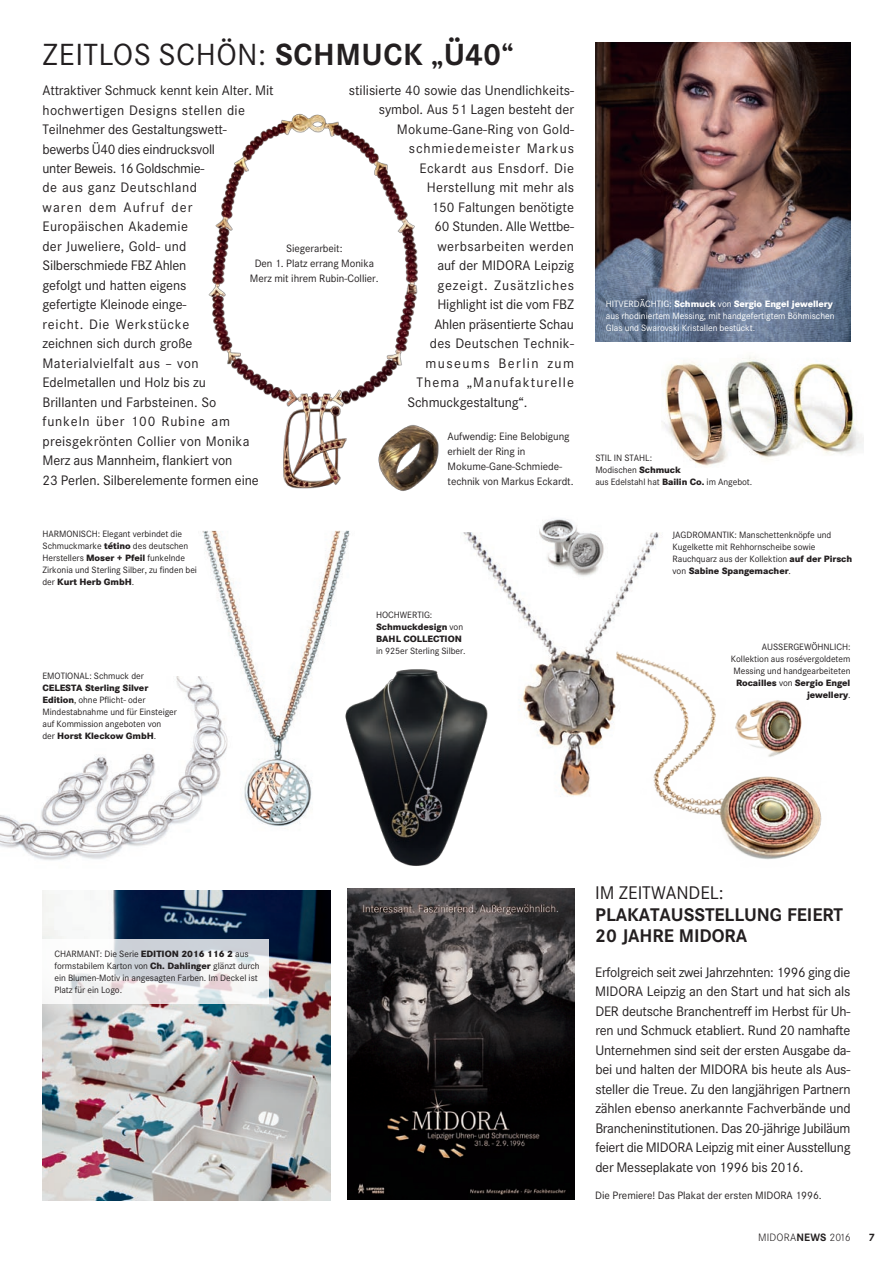
<style>
.page{position:relative;width:893px;height:1263px;background:#fff}
.page>*{position:absolute;margin:0;border:0;box-sizing:border-box;transform-origin:0 0}
.t1{font:30px "Corporate SBQ";letter-spacing:.01em;color:#231f20}
.t2{font:700 30px "Corporate SBQ";color:#231f20}
.t3{font:700 18px "Corporate SBQ";letter-spacing:-.005em;color:#231f20}
.t4{font:18px "Corporate SBQ";color:#231f20}
.t5{font:13.5px/19.5px "Corporate SBQ";color:#231f20}
.t6{font:13.5px "Corporate SBQ";letter-spacing:.065em;color:#231f20}
.t7{font:13.5px "Corporate SBQ";letter-spacing:.035em;color:#231f20}
.t8{font:13.5px "Corporate SBQ";letter-spacing:.06em;color:#231f20}
.t9{font:13.5px "Corporate SBQ";letter-spacing:.02em;color:#231f20}
.t10{font:13.5px "Corporate SBQ";letter-spacing:.08em;color:#231f20}
.t11{font:13.5px "Corporate SBQ";letter-spacing:.03em;color:#231f20}
.t12{font:13.5px "Corporate SBQ";letter-spacing:.11em;color:#231f20}
.t13{font:10.5px/15px "Corporate SBQ";letter-spacing:-.005em;color:#231f20}
.t14{font:300 10.5px "Corporate SBQ";letter-spacing:.01em;color:#231f20}
.t15{font:700 10.5px "Corporate SBQ";color:#231f20}
.t16{font:9px/12px "Corporate SBQ";letter-spacing:-.005em;color:#231f20}
.t17{font:9px/12px "Corporate SBQ";letter-spacing:-.005em;color:#fff}
.t18{font:800 9px/12px "Corporate SBQ";letter-spacing:-.005em;color:#231f20}
.s1{font-weight:700}
.s2{font-weight:800}
.s3{font-weight:400}
</style>
<div class="page">
<img style="left:0;top:676px;width:195px;height:222px">
<img style="left:666px;top:667px;width:156px;height:193px">
<img style="left:399px;top:426px;width:40px;height:65px">
<img style="left:208px;top:113px;width:211px;height:377px">
<img style="left:43px;top:890px;width:287px;height:311px">
<img style="left:463px;top:532px;width:203px;height:270px">
<img style="left:662px;top:356px;width:201px;height:110px">
<img style="left:195px;top:531px;width:155px;height:298px">
<img style="left:530px;top:519px;width:84px;height:60px">
<img style="left:595px;top:43px;width:255px;height:298px">
<img style="left:348px;top:888px;width:226px;height:311px">
<svg style="left:43px;top:940px;width:226px;height:64px"></svg>
<img style="left:342px;top:663px;width:150px;height:203px">
<h1 class="t1" style="left:43px;top:37px;width:274px">Zeitlos schön : <span class="s1">SCHMUCK</span></h1>
<h1 class="t2" style="left:432px;top:37px;width:83px">„Ü40“</h1>
<p class="t5" style="left:43px;top:81px;width:232px">Attraktiver Schmuck kennt kein Alter. Mit hochwertigen Designs stellen die<br>Teilnehmer des Gestaltungswett&shy;bewerbs Ü40 dies eindrucksvoll<br>unter Beweis. 16 Goldschmie-<br>de aus ganz Deutschland<br>waren dem Aufruf der<br>Europäischen Akademie<br>der Juweliere, Gold- und<br>Silberschmiede FBZ Ahlen<br>gefolgt und hatten eigens<br>gefertigte Kleinode einge-<br>reicht. Die Werkstücke<br>zeichnen sich durch große<br>Materialvielfalt aus – von<br>Edelmetallen und Holz bis zu<br>Brillanten und Farbsteinen. So<br>funkeln über 100 Rubine am preisgekrönten Collier von Monika<br>Merz aus Mannheim, flankiert von<br>23 Perlen. Silberelemente formen eine</p>
<p class="t5" style="left:349px;top:81px;width:227px">stilisierte 40 sowie das Unendlichkeits-</p>
<p class="t5" style="left:379px;top:100px;width:197px">symbol. Aus 51 Lagen besteht der</p>
<p class="t5" style="left:397px;top:120px;width:179px">Mokume-Gane-Ring von Gold-</p>
<p class="t6" style="left:409px;top:141px;width:167px">schmiedemeister Markus</p>
<p class="t7" style="left:419px;top:160px;width:156px">Eckardt aus Ensdorf. Die</p>
<p class="t5" style="left:427px;top:178px;width:149px">Herstellung mit mehr als</p>
<p class="t5" style="left:431px;top:198px;width:144px">150 Faltungen benötigte</p>
<p class="t5" style="left:434px;top:217px;width:141px">60 Stunden. Alle Wettbe-</p>
<p class="t11" style="left:437px;top:238px;width:138px">werbsarbeiten werden</p>
<p class="t5" style="left:437px;top:256px;width:138px">auf der MIDORA Leipzig</p>
<p class="t8" style="left:437px;top:277px;width:138px">gezeigt. Zusätzliches</p>
<p class="t5" style="left:437px;top:295px;width:138px">H ighlight ist die vom FBZ</p>
<p class="t5" style="left:434px;top:315px;width:141px">Ahlen präsentierte Schau</p>
<p class="t9" style="left:430px;top:336px;width:146px">des Deutschen Technik-</p>
<p class="t12" style="left:425px;top:355px;width:150px">museums Berlin zum</p>
<p class="t10" style="left:416px;top:375px;width:159px">Thema „Manufakturelle</p>
<p class="t5" style="left:407px;top:392px;width:122px">Schmuckgestaltung“.</p>
<p class="t13" style="left:250px;top:241px;width:130px;text-align:center">Siegerarbeit:<br>Den 1. Platz errang Monika<br>Merz mit ihrem Rubin-Collier.</p>
<p class="t13" style="left:448px;top:429px;width:127px">Aufwendig: Eine Belobigung erhielt der Ring in<br>Mokume-Gane-Schmiede&shy;technik von Markus Eckardt.</p>
<p class="t17" style="left:606px;top:298px;width:230px">Hitverdächtig : <span class="s2">Schmuck</span> von <span class="s2">Sergio Engel jewellery </span>aus rhodiniertem Messing, mit handgefertigtem Böhmischen<br>Glas und Swarovski Kristallen bestückt.</p>
<p class="t16" style="left:595px;top:452px;width:158px">Sti l in Stahl:<br>Modischen <span class="s2">Schmuck<br></span>aus Edelstahl hat <span class="s2">Bailin Co.</span> im Angebot.</p>
<p class="t16" style="left:43px;top:528px;width:156px">Harmonisch: Elegant verbindet die Schmuckmarke <span class="s2">tétino</span> des deutschen Herstellers <span class="s2">Moser + Pfeil</span> funkelnde Zirkonia und Sterling Silber, zu finden bei der <span class="s2">Kurt Herb GmbH</span>.</p>
<p class="t16" style="left:673px;top:529px;width:10px">Jagd</p>
<p class="t16" style="left:692px;top:529px;width:19px">roman</p>
<p class="t16" style="left:673px;top:529px;width:181px;text-indent:50px">tik: Manschettenknöpfe und Kugelkette mit Rehhornscheibe sowie Rauchquarz aus der Kollektion <span class="s2">auf der Pirsch </span>von <span class="s2">Sabine Spangemacher</span>.</p>
<p class="t16" style="left:43px;top:669px;width:103px">Emotional: Schmuck der</p>
<p class="t16" style="left:43px;top:681px;width:136px"><span class="s2">CELESTA Sterling Silver<br>Edition</span>, ohne Pflicht- oder<br>Mindestabnahme und für Einsteiger auf Kommission angeboten von<br>der <span class="s2">Horst Kleckow GmbH</span>.</p>
<p class="t16" style="left:54px;top:947px;width:207px;text-indent:41px">t: Die Serie <span class="s2">EDITION 2016 116 2</span> aus formstabilem Karton von <span class="s2">Ch. Dahlinger</span> glänzt durch ein Blumen-Motiv in angesagten Farben. Im Deckel ist Platz für ein Logo.</p>
<p class="t16" style="left:54px;top:947px;width:30px">Charman</p>
<p class="t18" style="left:376px;top:609px;width:88px"><span class="s3">Hochwertig:<br></span>Schmuckdesign <span class="s3">von<br></span>BAHL COLLECTION</p>
<p class="t16" style="left:376px;top:645px;width:91px">in 925er Sterling Silber.</p>
<p class="t16" style="left:762px;top:641px;width:39px">AuSSergewö</p>
<p class="t16" style="left:731px;top:641px;width:121px;text-align:right">hnlich:<br>Kollektion aus rosévergoldetem<br>Messing und handgearbeiteten<br><span class="s2">Rocailles</span> von <span class="s2">Sergio Engel jewellery</span>.</p>
<h2 class="t4" style="left:595px;top:882px;width:69px">Im Zeitwande</h2>
<h2 class="t4" style="left:710px;top:882px;width:15px">l:</h2>
<h2 class="t3" style="left:595px;top:903px;width:12px">PLAKATAUSSTELLUNG</h2>
<h2 class="t3" style="left:787px;top:903px;width:20px">FEIERT</h2>
<h2 class="t3" style="left:595px;top:925px;width:46px">20 JAHRE</h2>
<h2 class="t3" style="left:679px;top:925px;width:70px">MIDORA</h2>
<p class="t5" style="left:595px;top:963px;width:257px;text-align:justify">Erfolgreich seit zwei Jahrzehnten: 1996 ging die MIDORA Leipzig an den Start und hat sich als DER deutsche Branchentreff im Herbst für Uh&shy;ren und Schmuck etabliert. Rund 20 namhafte Unternehmen sind seit der ersten Ausgabe da&shy;bei und halten der MIDORA bis heute als Aus&shy;steller die Treue. Zu den langjährigen Partnern zählen ebenso anerkannte Fachverbände und Brancheninstitutionen. Das 20-jährige Jubiläum feiert die MIDORA Leipzig mit einer Ausstellung der Messeplakate von 1996 bis 2016.</p>
<p class="t13" style="left:595px;top:1188px;width:228px">Die Premiere! Das Plakat der ersten MIDORA 1996.</p>
<p class="t14" style="left:758px;top:1231px;width:94px">MIDORA<span class="s1">NEWS</span> 2016</p>
<p class="t15" style="left:868px;top:1231px;width:8px">7</p>
</div>
